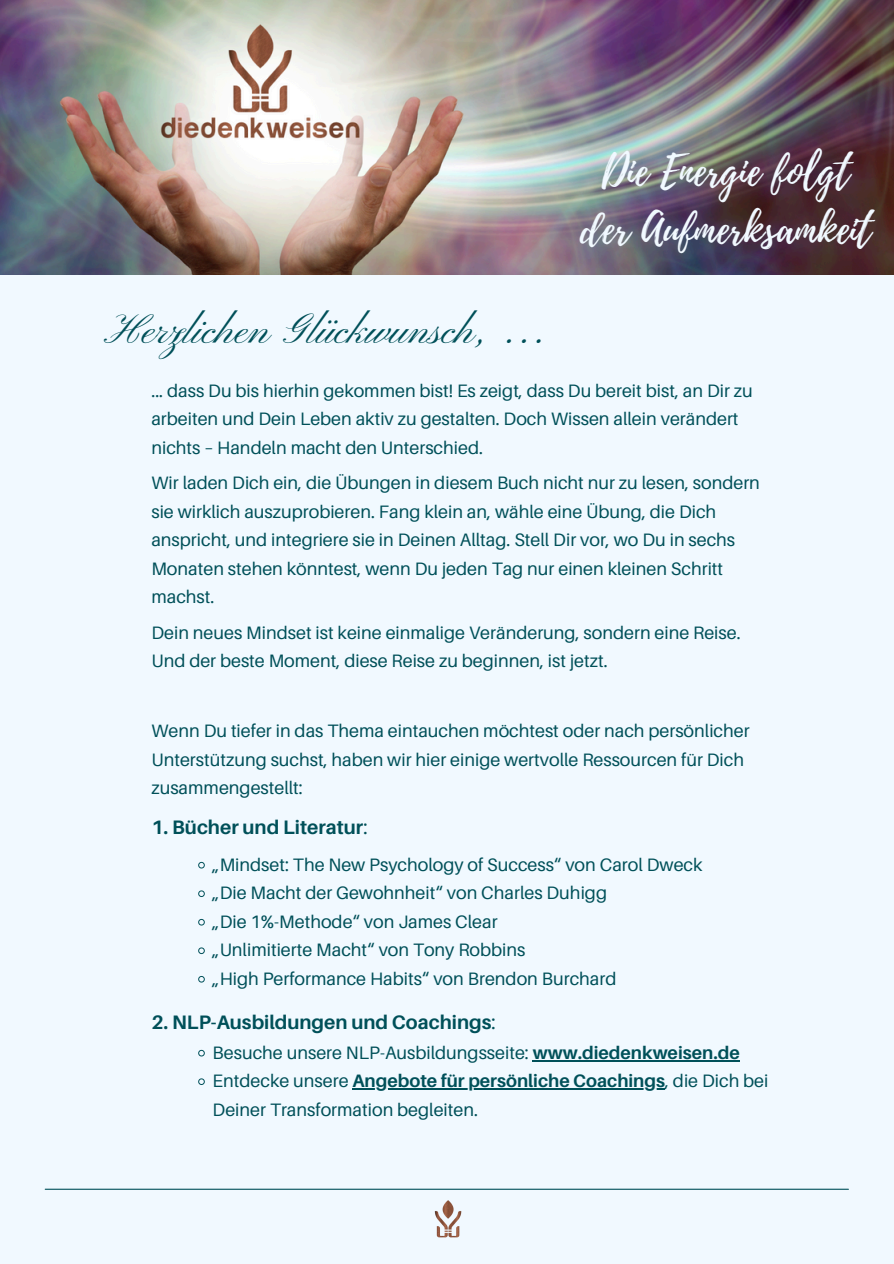
<style>
.page{position:relative;width:894px;height:1264px;background:#fff}
.page>*{position:absolute;margin:0;border:0;box-sizing:border-box;transform-origin:0 0}
.t1{font:42px/58.2px "Playlist Script";color:#f1f9ff;text-align:center}
.t2{font:42px "Pinyon Script";color:#005059}
.t3{font:700 19.5px "Aileron";color:#005059}
.t4{font:18px/28.5px "Aileron";color:#005059}
.t5{font:700 18px "Aileron";color:#005059}
.s1{font-weight:400}
.s2{font-weight:700}
</style>
<div class="page">
<div style="left:0;top:0;width:893px;height:1263px;background:#f1f9ff"></div>
<img style="left:0;top:0;width:893px;height:274px">
<hr style="left:45px;top:1188px;width:803px;height:1px;background:#005059">
<img style="left:434px;top:1200px;width:28px;height:37px">
<svg style="left:198px;top:862px;width:7px;height:6px"></svg>
<svg style="left:198px;top:890px;width:7px;height:7px"></svg>
<svg style="left:198px;top:919px;width:7px;height:6px"></svg>
<svg style="left:198px;top:947px;width:7px;height:7px"></svg>
<svg style="left:198px;top:976px;width:7px;height:6px"></svg>
<svg style="left:198px;top:1049px;width:7px;height:7px"></svg>
<hr style="left:532px;top:1059px;width:207px;height:2px;background:#005059">
<svg style="left:198px;top:1078px;width:7px;height:6px"></svg>
<hr style="left:352px;top:1088px;width:313px;height:1px;background:#005059">
<p class="t2" style="left:111px;top:306px;width:440px">Herzlichen Glückwunsch, ...</p>
<p class="t1" style="left:580px;top:143px;width:292px">Die Energie folgt der Aufmerksamkeit</p>
<p class="t4" style="left:151px;top:375px;width:602px">... dass Du bis hierhin gekommen bist! Es zeigt, dass Du bereit bist, an Dir zu arbeiten und Dein Leben aktiv zu gestalten. Doch Wissen allein verändert nichts – Handeln macht den Unterschied.</p>
<h1 class="t4" style="left:151px;top:468px;width:610px">Wir laden Dich ein, die Übungen in diesem Buch nicht nur zu lesen, sondern sie wirklich auszuprobieren. Fang klein an, wähle eine Übung, die Dich anspricht, und integriere sie in Deinen Alltag. Stell Dir vor, wo Du in sechs Monaten stehen könntest, wenn Du jeden Tag nur einen kleinen Schritt machst.</h1>
<h1 class="t4" style="left:151px;top:618px;width:590px">Dein neues Mindset ist keine einmalige Veränderung, sondern eine Reise.<br>Und der beste Moment, diese Reise zu beginnen, ist jetzt.</h1>
<p class="t4" style="left:151px;top:716px;width:599px">Wenn Du tiefer in das Thema eintauchen möchtest oder nach persönlicher<br>Unterstützung suchst, haben wir hier einige wertvolle Ressourcen für Dich zusammengestellt:</p>
<p class="t3" style="left:151px;top:815px;width:218px">1. Bücher und Literatur<span class="s1">:</span></p>
<p class="t4" style="left:212px;top:849px;width:491px">„Mindset: The New Psychology of Success“ von Carol Dweck</p>
<p class="t4" style="left:212px;top:878px;width:396px">„Die Macht der Gewohnheit“ von Charles Duhigg</p>
<p class="t4" style="left:212px;top:906px;width:286px">„Die 1%-Methode“ von James Clear</p>
<p class="t4" style="left:212px;top:935px;width:314px">„Unlimitierte Macht“ von Tony Robbins</p>
<p class="t4" style="left:212px;top:963px;width:405px">„High Performance Habits“ von Brendon Burchard</p>
<p class="t3" style="left:151px;top:1010px;width:346px">2. NLP-Ausbildungen und Coachings<span class="s1">:</span></p>
<p class="t4" style="left:212px;top:1037px;width:528px">Besuche unsere NLP-Ausbildungsseite: <span class="s2">www.diedenkweisen.de</span></p>
<p class="t5" style="left:212px;top:1069px;width:557px"><span class="s1">Entdecke unsere</span> Angebote für persönliche Coachings<span class="s1">, die Dich bei</span></p>
<p class="t4" style="left:212px;top:1094px;width:267px">Deiner Transformation begleiten.</p>
</div>
